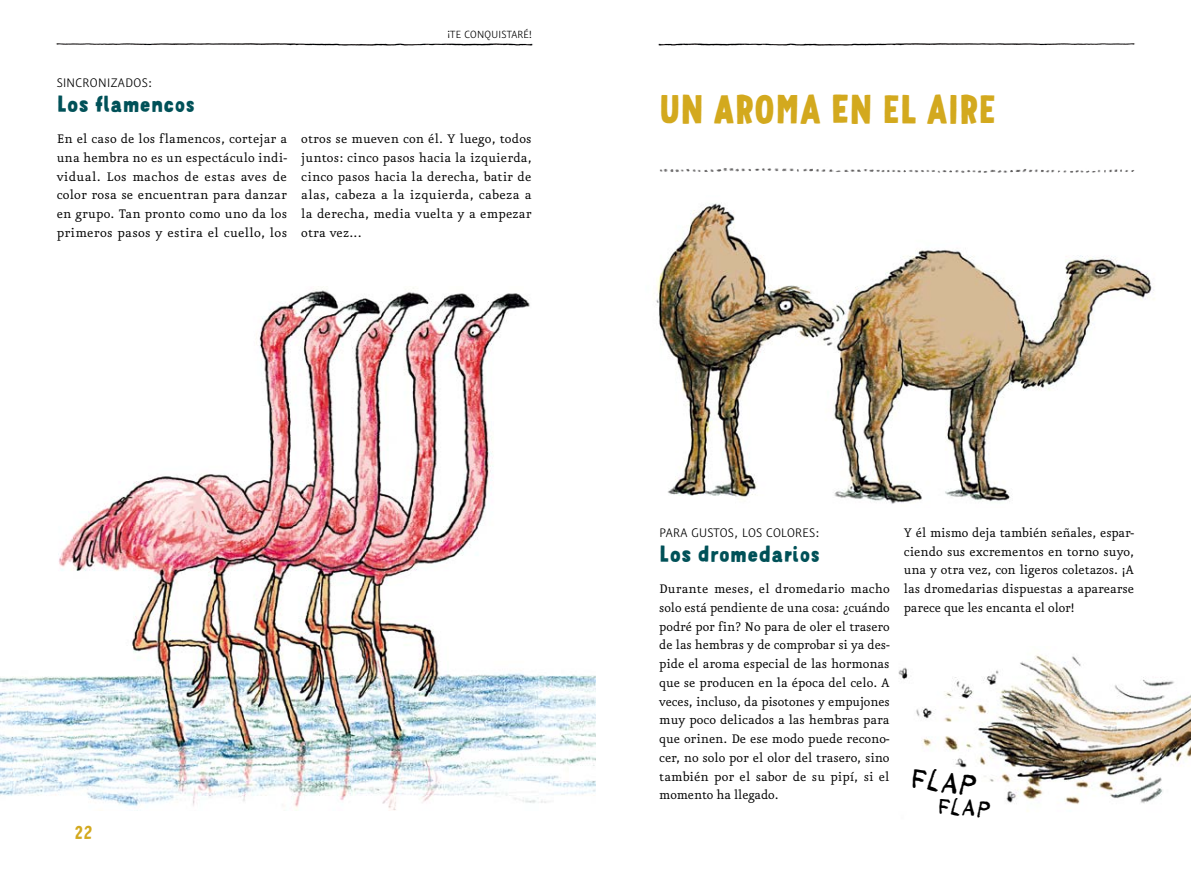
<style>
.page{position:relative;width:1191px;height:886px;background:#fff}
.page>*{position:absolute;margin:0;border:0;box-sizing:border-box;transform-origin:0 0}
.t1{font:500 39.38px "Mr Dodo";letter-spacing:-.03em;color:#d3a91e;scale:.95 1}
.t2{font:28.38px "Genis";color:#000}
.t3{font:22.5px "Genis";color:#000}
.t4{font:500 22.38px "Mr Dodo";letter-spacing:-.01em;color:#005158;scale:.95 1}
.t5{font:17.5px "Mr Dodo";color:#d3a91e}
.t6{font:14.88px/18.8px "Eureka OT";letter-spacing:.005em;color:#000;text-align:justify}
.t7{font:300 14.88px "Eureka Sans OT";letter-spacing:.02em;color:#000}
.t8{font:300 12.5px "Eureka Sans OT";color:#000}
</style>
<div class="page">
<img style="left:658px;top:43px;width:477px;height:3px">
<img style="left:56px;top:43px;width:477px;height:3px">
<img style="left:898px;top:655px;width:293px;height:157px">
<img style="left:656px;top:203px;width:499px;height:301px">
<img style="left:0;top:288px;width:595px;height:523px">
<img style="left:659px;top:168px;width:475px;height:5px">
<p class="t8" style="left:447px;top:28px;width:57px">¡TE CONQUISTAR</p>
<p class="t8" style="left:523px;top:28px;width:10px">É!</p>
<p class="t7" style="left:57px;top:75px;width:97px">SINCRONIZADOS:</p>
<h3 class="t4" style="left:57px;top:90px;width:147px">Los flamencos</h3>
<p class="t6" style="left:57px;top:130px;width:232px">En el caso de los flamencos, cortejar a una hembra no es un espectáculo indi&shy;vidual. Los machos de estas aves de color rosa se encuentran para danzar en grupo. Tan pronto como uno da los primeros pasos y estira el cuello, los</p>
<p class="t6" style="left:301px;top:130px;width:232px">otros se mueven con él. Y luego, todos juntos: cinco pasos hacia la izquierda, cinco pasos hacia la derecha, batir de alas, cabeza a la izquierda, cabeza a la derecha, media vuelta y a empezar otra vez...</p>
<p class="t5" style="left:74px;top:822px;width:20px">22</p>
<h1 class="t1" style="left:659px;top:85px;width:357px">UN AROMA EN EL AIRE</h1>
<p class="t7" style="left:659px;top:525px;width:161px">PARA GUSTOS, LOS COLORES:</p>
<h3 class="t4" style="left:659px;top:540px;width:171px">Los dromedarios</h3>
<p class="t6" style="left:659px;top:580px;width:232px">Durante meses, el dromedario macho solo está pendiente de una cosa: ¿cuándo podré por fin? No para de oler el trasero de las hembras y de comprobar si ya des&shy;pide el aroma especial de las hormonas que se producen en la época del celo. A veces, incluso, da pisotones y empujones muy poco delicados a las hembras para que orinen. De ese modo puede recono&shy;cer, no solo por el olor del trasero, sino también por el sabor de su pipí, si el momento ha llegado.</p>
<p class="t6" style="left:904px;top:523px;width:232px">Y él mismo deja también señales, espar&shy;ciendo sus excrementos en torno suyo, una y otra vez, con ligeros coletazos. ¡A las dromedarias dispuestas a aparearse parece que les encanta el olor!</p>
<h2 class="t2" style="left:914px;top:759px;width:66px;rotate:7deg">FLAP</h2>
<h3 class="t3" style="left:939px;top:790px;width:53px;rotate:4deg">FLAP</h3>
</div>
